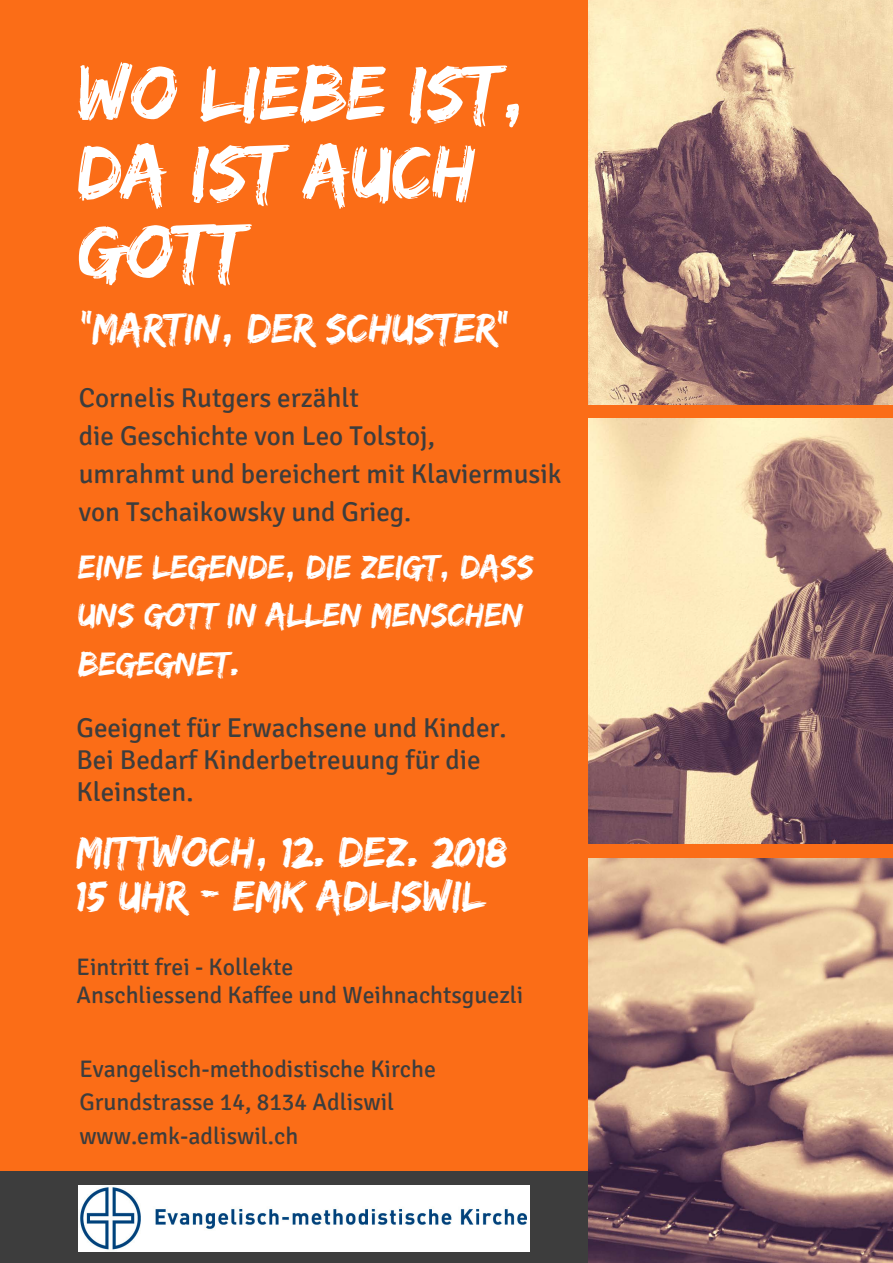
<style>
.page{position:relative;width:893px;height:1263px;background:#fb6d17}
.page>*{position:absolute;margin:0;border:0;box-sizing:border-box;transform-origin:0 0}
.t1{font:79.43px/79.3px "Edo";color:#fff}
.t2{font:44.17px/43.9px "Edo";color:#fff}
.t3{font:43.05px "Edo";color:#fff}
.t4{font:34.72px/48.4px "Edo";color:#fff}
.t5{font:27.15px/37.7px "Signika";color:#3d3d3d}
.t6{font:23.85px/33.2px "Signika";color:#3d3d3d}
.t7{font:23.77px/28.1px "Signika";color:#3d3d3d}
</style>
<div class="page">
<div style="left:0;top:1172px;width:591px;height:91px;background:#3d3d3d"></div>
<img style="left:589px;top:0;width:304px;height:404px">
<img style="left:589px;top:419px;width:304px;height:425px">
<img style="left:589px;top:858px;width:304px;height:405px">
<img style="left:79px;top:1186px;width:450px;height:65px">
<h1 class="t1" style="left:78px;top:51px;width:451px">WO LIEBE IST,<br>DA IST AUCH<br>GOTT</h1>
<h3 class="t3" style="left:80px;top:303px;width:430px">"MARTIN, DER SCHUSTER"</h3>
<p class="t5" style="left:79px;top:380px;width:484px">Cornelis Rutgers erzählt<br>die Geschichte von Leo Tolstoj,<br>umrahmt und bereichert mit Klaviermusik von Tschaikowsky und Grieg.</p>
<p class="t4" style="left:78px;top:542px;width:457px">EINE LEGENDE, DIE ZEIGT, DASS<br>UNS GOTT IN ALLEN MENSCHEN<br>BEGEGNET.</p>
<p class="t5" style="left:77px;top:712px;width:432px;line-height:32.1px">Geeignet für Erwachsene und Kinder.<br>Bei Bedarf Kinderbetreuung für die<br>Kleinsten.</p>
<h2 class="t2" style="left:77px;top:829px;width:432px">MITTWOCH, 12. DEZ. 2018<br>15 UHR - EMK ADLISWIL</h2>
<p class="t7" style="left:77px;top:953px;width:448px">Eintritt frei - Kollekte<br>Anschliessend Kaffee und Weihnachtsguezli</p>
<p class="t6" style="left:79px;top:1053px;width:358px">Evangelisch-methodistische Kirche<br>Grundstrasse 14, 8134 Adliswil www.emk-adliswil.ch</p>
</div>
